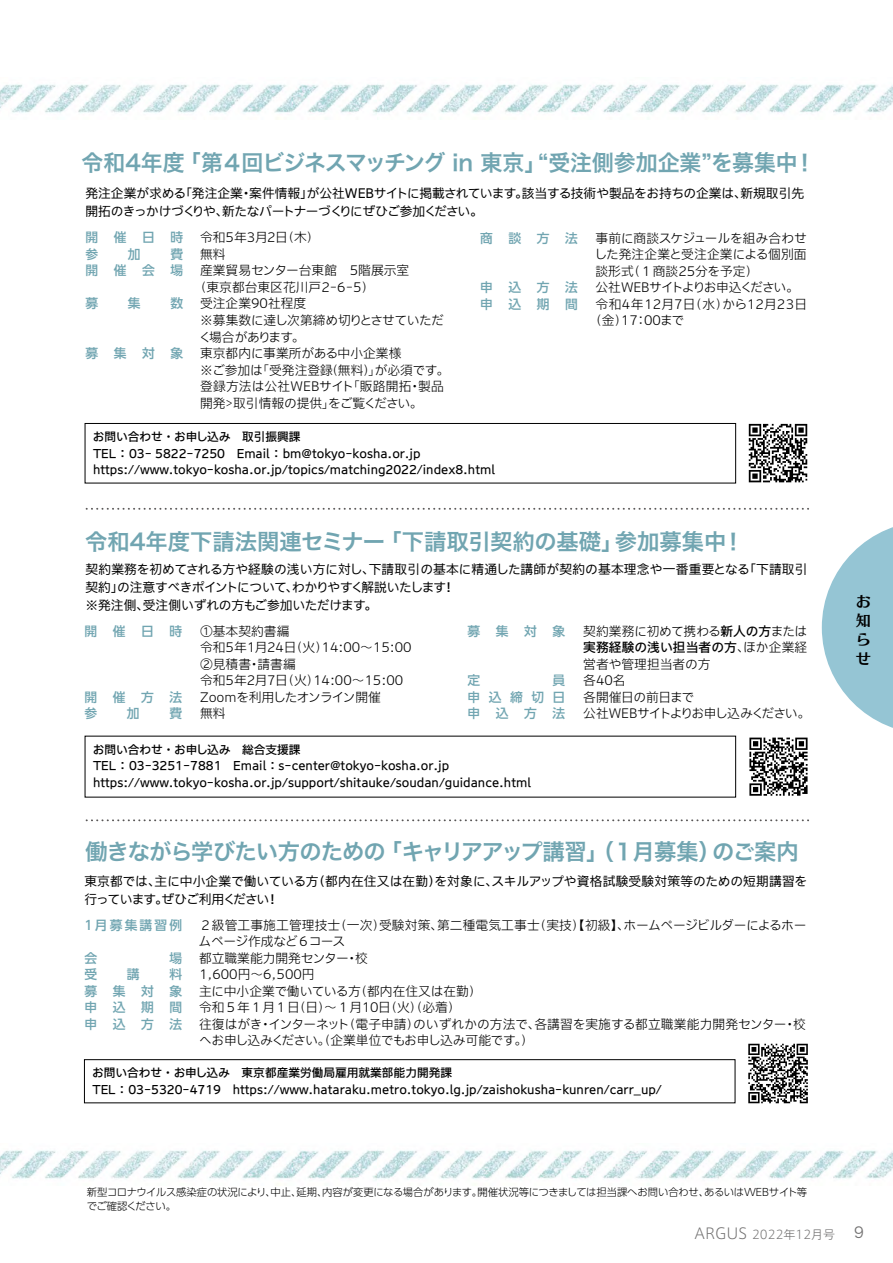
<style>
.page{position:relative;width:893px;height:1263px;background:#fff}
.page>*{position:absolute;margin:0;border:0;box-sizing:border-box;transform-origin:0 0}
.t1{font:22.35px "Hiragino Sans Pr 6 N W6";color:#71a5b1}
.t2{font:22.35px "Hira Kaku Pro W6";letter-spacing:-.045em;color:#71a5b1}
.t3{font:15px/19px "Skip Std B";color:#000;text-align:justify}
.t4{font:15px "Hira Kaku Pro W3";color:#727171}
.t5{font:300 12.75px/16.5px "Iwa UCDA Goth Std";color:#000}
.t6{font:100 12.75px/18px "Iwa UCDA Goth Std";letter-spacing:-.005em;color:#000}
.t7{font:500 12.75px/16.5px "UD Shin Go Pro";letter-spacing:1.22em;color:#71a5b1}
.t8{font:300 12.75px "Iwa UCDA Goth Std";letter-spacing:-.035em;color:#000}
.t9{font:300 12.75px "Iwa UCDA Goth Std";letter-spacing:-.065em;color:#000}
.t10{font:300 12.75px "Iwa UCDA Goth Std";letter-spacing:-.07em;color:#000}
.t11{font:500 12.75px "UD Shin Go Pro";letter-spacing:.17em;color:#71a5b1}
.t12{font:12px "Axis Basic Std N L";color:#727171}
.t13{font:500 11.7px/16.5px "Iwa UCDA Goth Std";color:#000}
.t14{font:300 10.35px/13.8px "UD Shin Go Pro";letter-spacing:-.02em;color:#000}
.s1{font-weight:500}
.s2{font-size:15px}
</style>
<div class="page">
<img style="left:0;top:84px;width:893px;height:31px">
<svg style="left:822px;top:527px;width:71px;height:201px"></svg>
<img style="left:0;top:1150px;width:893px;height:31px">
<svg style="left:87px;top:508px;width:722px;height:2px"></svg>
<svg style="left:87px;top:819px;width:722px;height:2px"></svg>
<div style="left:85px;top:423px;width:651px;height:60px;border:1px solid #000"></div>
<div style="left:84px;top:1059px;width:651px;height:44px;border:1px solid #000"></div>
<svg style="left:748px;top:1044px;width:60px;height:59px"></svg>
<svg style="left:749px;top:424px;width:58px;height:58px"></svg>
<svg style="left:749px;top:738px;width:59px;height:58px"></svg>
<h1 class="t1" style="left:82px;top:142px;width:735px">令和4年度「第４回ビジネスマッチング in 東京」“受注側参加企業”を募集中！</h1>
<p class="t6" style="left:85px;top:183px;width:720px">発注企業が求める「発注企業・案件情報」が公社WEBサイトに掲載されています。該当する技術や製品をお持ちの企業は、新規取引先開拓のきっかけづくりや、新たなパートナーづくりにぜひご参加ください。</p>
<p class="t7" style="left:85px;top:229px;width:99px">開催日時参</p>
<p class="t7" style="left:128px;top:245px;width:14px">加</p>
<p class="t7" style="left:85px;top:245px;width:99px;text-align:right">費<br>開催会場</p>
<p class="t7" style="left:85px;top:295px;width:14px">募</p>
<p class="t7" style="left:128px;top:295px;width:14px">集</p>
<p class="t7" style="left:170px;top:295px;width:14px">数</p>
<p class="t7" style="left:85px;top:344px;width:99px">募集対象</p>
<p class="t5" style="left:200px;top:229px;width:121px">令和5年3月2日（木）</p>
<p class="t5" style="left:200px;top:245px;width:27px">無料</p>
<p class="t5" style="left:200px;top:262px;width:211px">産業貿易センター台東館　5階展示室</p>
<p class="t5" style="left:194px;top:278px;width:182px">（東京都台東区花川戸2-6-5）</p>
<p class="t5" style="left:200px;top:295px;width:108px">受注企業90社程度</p>
<p class="t8" style="left:200px;top:311px;width:245px">※募集数に達し次第締め切りとさせていただ</p>
<p class="t10" style="left:199px;top:328px;width:107px">く場合があります。</p>
<p class="t5" style="left:200px;top:344px;width:203px">東京都内に事業所がある中小企業様</p>
<p class="t5" style="left:200px;top:361px;width:250px">※ご参加は「受発注登録(無料)」が必須です。</p>
<p class="t5" style="left:200px;top:377px;width:245px">登録方法は公社WEBサイト「販路開拓・製品</p>
<p class="t5" style="left:200px;top:394px;width:224px">開発&gt;取引情報の提供」をご覧ください。</p>
<p class="t7" style="left:480px;top:229px;width:99px">商談方法</p>
<p class="t7" style="left:480px;top:279px;width:99px">申込方法申込期間</p>
<p class="t13" style="left:93px;top:428px;width:404px">お問い合わせ・お申し込み　取引振興課<br>TEL ： 03- 5822-7250　Email ： bm@tokyo-kosha.or.jp https://www.tokyo-kosha.or.jp/topics/matching2022/index8.html</p>
<p class="t5" style="left:595px;top:229px;width:213px">事前に商談スケジュールを組み合わせ</p>
<p class="t5" style="left:594px;top:245px;width:214px">した発注企業と受注企業による個別面</p>
<p class="t5" style="left:595px;top:262px;width:164px">談形式（１商談25分を予定）</p>
<p class="t9" style="left:595px;top:278px;width:205px">公社WEBサイトよりお申込ください。</p>
<p class="t5" style="left:595px;top:295px;width:213px">令和4年12月7日（水）から12月23日</p>
<p class="t5" style="left:589px;top:311px;width:97px">（金）17：00まで</p>
<h1 class="t1" style="left:85px;top:521px;width:661px">令和4年度下請法関連セミナー「下請取引契約の基礎」参加募集中！</h1>
<p class="t6" style="left:85px;top:559px;width:724px">契約業務を初めてされる方や経験の浅い方に対し、下請取引の基本に精通した講師が契約の基本理念や一番重要となる「下請取引契約」の注意すべきポイントについて、わかりやすく解説いたします!<br>※発注側、受注側いずれの方もご参加いただけます。</p>
<p class="t7" style="left:84px;top:622px;width:99px">開催日時</p>
<p class="t5" style="left:200px;top:622px;width:213px">①基本契約書編<br>令和5年1月24日（火）14:00～15:00<br>②見積書・請書編<br>令和5年2月7日（火）14:00～15:00<br>Zoomを利用したオンライン開催<br>無料</p>
<p class="t7" style="left:467px;top:622px;width:99px">募集対象</p>
<p class="t5" style="left:583px;top:622px;width:228px">契約業務に初めて携わる<span class="s1">新人の方</span>または<span class="s1">実務経験の浅い担当者の方</span>、ほか企業経営者や管理担当者の方<br>各40名<br>各開催日の前日まで<br>公社WEBサイトよりお申し込みください。</p>
<p class="t7" style="left:467px;top:672px;width:14px">定</p>
<p class="t7" style="left:467px;top:672px;width:99px;text-align:justify;text-indent:85px">員申込締切日申込方法</p>
<p class="t7" style="left:84px;top:688px;width:99px">開催方法参</p>
<p class="t7" style="left:127px;top:705px;width:14px">加</p>
<p class="t7" style="left:169px;top:705px;width:14px">費</p>
<p class="t13" style="left:93px;top:740px;width:440px">お問い合わせ・お申し込み　総合支援課<br>TEL ： 03-3251-7881　Email ：s-center@tokyo-kosha.or.jp https://www.tokyo-kosha.or.jp/support/shitauke/soudan/guidance.html</p>
<h1 class="t2" style="left:85px;top:831px;width:715px">働きながら学びたい方のための「キャリアアップ講習」（１月募集）のご案内</h1>
<p class="t6" style="left:84px;top:871px;width:724px">東京都では、主に中小企業で働いている方（都内在住又は在勤）を対象に、スキルアップや資格試験受験対策等のための短期講習を行っています。ぜひご利用ください！</p>
<p class="t11" style="left:84px;top:914px;width:99px">1月募集講習例</p>
<p class="t7" style="left:84px;top:949px;width:14px">会</p>
<p class="t7" style="left:169px;top:949px;width:14px">場</p>
<p class="t7" style="left:84px;top:966px;width:14px">受</p>
<p class="t7" style="left:127px;top:966px;width:14px">講</p>
<p class="t5" style="left:199px;top:916px;width:609px">２級管工事施工管理技士（一次）受験対策、第二種電気工事士（実技）【初級】、ホームページビルダーによるホームページ作成など６コース<br>都立職業能力開発センター・校<br>1,600円～6,500円<br>主に中小企業で働いている方（都内在住又は在勤）<br>令和５年１月１日（日）～１月10日（火）（必着）<br>往復はがき・インターネット（電子申請）のいずれかの方法で、各講習を実施する都立職業能力開発センター・校へお申し込みください。（企業単位でもお申し込み可能です。）</p>
<p class="t7" style="left:84px;top:966px;width:99px;text-align:justify;text-indent:85px">料募集対象申込期間申込方法</p>
<p class="t13" style="left:92px;top:1064px;width:571px">お問い合わせ・お申し込み　東京都産業労働局雇用就業部能力開発課<br>TEL ： 03-5320-4719　https://www.hataraku.metro.tokyo.lg.jp/zaishokusha-kunren/carr_up/</p>
<p class="t14" style="left:87px;top:1185px;width:722px">新型コロナウイルス感染症の状況により、中止、延期、内容が変更になる場合があります。開催状況等につきましては担当課へお問い合わせ、あるいはWEBサイト等でご確認ください。</p>
<p class="t3" style="left:856px;top:591px;width:16px">お知らせ</p>
<p class="t12" style="left:694px;top:1225px;width:142px"><span class="s2">ARGUS</span> 2022年12月号</p>
<p class="t4" style="left:854px;top:1219px;width:11px">9</p>
</div>
